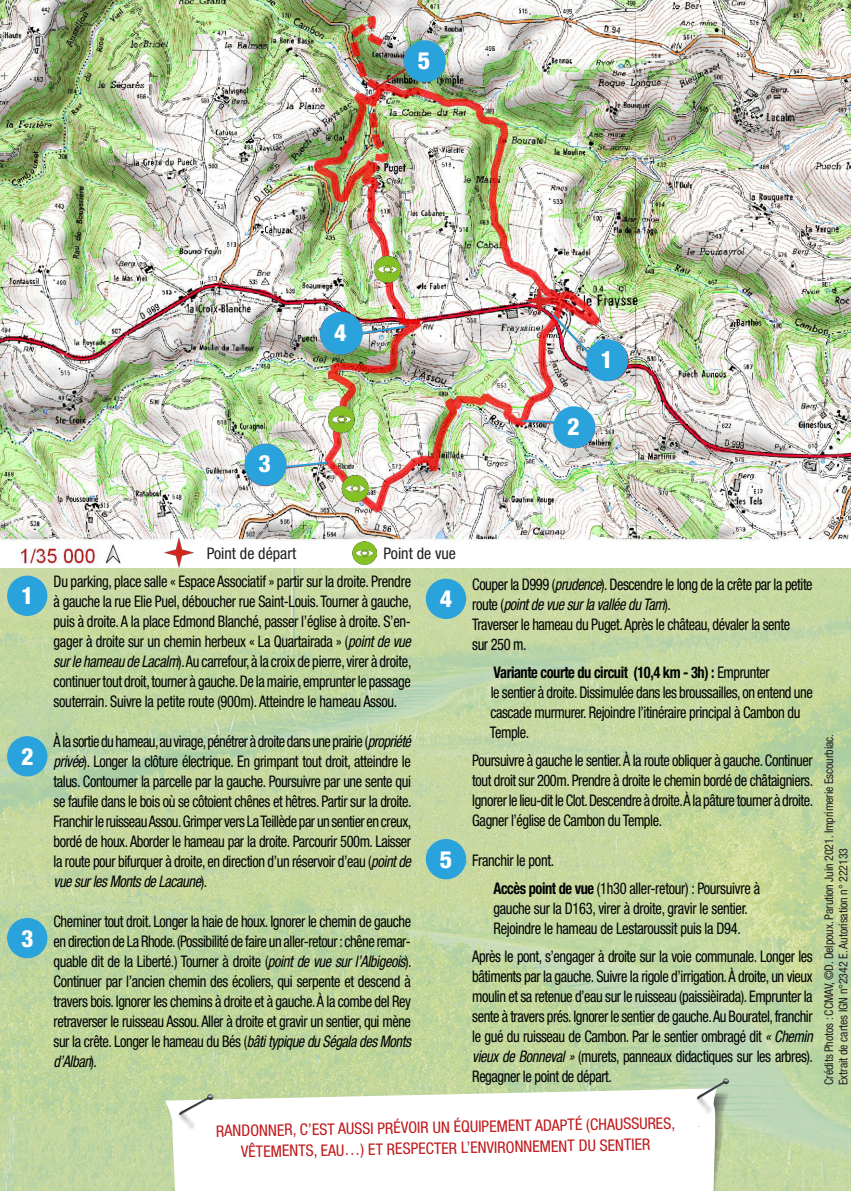
<style>
.page{position:relative;width:851px;height:1191px;background:#fff}
.page>*{position:absolute;margin:0;border:0;box-sizing:border-box;transform-origin:0 0}
.t1{font:800 condensed 23.8px "Helvetica Neue LT Std";color:#fff}
.t2{font:condensed 16px/20px "Helvetica Neue LT Std";letter-spacing:-.03em;color:#000;text-align:justify;scale:.9 1}
.t3{font:condensed 16px/21px "Helvetica Neue LT Std";color:#bf181a;text-align:center}
.t4{font:700 condensed 16px "Helvetica Neue LT Std";letter-spacing:-.03em;color:#000;scale:.9 1}
.t5{font:condensed 16px "Helvetica Neue LT Std";color:#231f20}
.t6{font:condensed 12px/14.4px "Helvetica Neue LT Std";letter-spacing:-.01em;color:#231f20}
.s1{font-style:italic}
.s2{font-weight:400}
.s3{font-weight:700}
</style>
<div class="page">
<img style="left:0;top:567px;width:850px;height:624px">
<svg style="left:165px;top:1088px;width:567px;height:103px"></svg>
<img style="left:160px;top:1069px;width:75px;height:72px">
<img style="left:678px;top:1054px;width:70px;height:72px">
<div style="left:8px;top:576px;width:39px;height:39px;background:#2aa2db;border-radius:50%"></div>
<div style="left:7px;top:575px;width:40px;height:41px;border:2px solid #2aa2db;border-radius:50%"></div>
<div style="left:8px;top:737px;width:39px;height:38px;background:#2aa2db;border-radius:50%"></div>
<div style="left:7px;top:736px;width:40px;height:40px;border:2px solid #2aa2db;border-radius:50%"></div>
<div style="left:8px;top:918px;width:39px;height:39px;background:#2aa2db;border-radius:50%"></div>
<div style="left:7px;top:918px;width:40px;height:40px;border:2px solid #2aa2db;border-radius:50%"></div>
<div style="left:426px;top:579px;width:39px;height:39px;background:#2aa2db;border-radius:50%"></div>
<div style="left:426px;top:578px;width:40px;height:41px;border:2px solid #2aa2db;border-radius:50%"></div>
<div style="left:426px;top:840px;width:39px;height:38px;background:#2aa2db;border-radius:50%"></div>
<div style="left:426px;top:839px;width:40px;height:40px;border:2px solid #2aa2db;border-radius:50%"></div>
<img style="left:0;top:0;width:850px;height:565px">
<div style="left:587px;top:340px;width:40px;height:40px;background:#2aa2db;border-radius:50%"></div>
<div style="left:586px;top:339px;width:42px;height:42px;border:2px solid #2aa2db;border-radius:50%"></div>
<div style="left:554px;top:407px;width:40px;height:40px;background:#2aa2db;border-radius:50%"></div>
<div style="left:553px;top:406px;width:42px;height:42px;border:2px solid #2aa2db;border-radius:50%"></div>
<div style="left:246px;top:444px;width:39px;height:39px;background:#2aa1da;border-radius:50%"></div>
<div style="left:245px;top:444px;width:41px;height:40px;border:2px solid #c11e24;border-radius:50%"></div>
<div style="left:321px;top:313px;width:38px;height:39px;background:#2aa2db;border-radius:50%"></div>
<div style="left:320px;top:313px;width:40px;height:40px;border:2px solid #c11e24;border-radius:50%"></div>
<div style="left:403px;top:41px;width:41px;height:40px;border:2px solid #c11e24;border-radius:50%"></div>
<img style="left:352px;top:541px;width:24px;height:23px">
<img style="left:164px;top:538px;width:30px;height:29px">
<div style="left:245px;top:444px;width:40px;height:41px;background:#2aa2db;border-radius:50%"></div>
<div style="left:244px;top:444px;width:42px;height:42px;border:2px solid #2aa2db;border-radius:50%"></div>
<div style="left:321px;top:313px;width:41px;height:41px;background:#2aa2db;border-radius:50%"></div>
<div style="left:320px;top:312px;width:43px;height:43px;border:2px solid #2aa2db;border-radius:50%"></div>
<div style="left:404px;top:41px;width:41px;height:40px;background:#2aa2db;border-radius:50%"></div>
<div style="left:403px;top:40px;width:42px;height:42px;border:2px solid #2aa2db;border-radius:50%"></div>
<svg style="left:360px;top:324px;width:47px;height:11px"></svg>
<svg style="left:283px;top:460px;width:46px;height:9px"></svg>
<img style="left:551px;top:313px;width:40px;height:43px">
<svg style="left:520px;top:419px;width:37px;height:5px"></svg>
<p class="t1" style="left:417px;top:47px;width:14px">5</p>
<p class="t1" style="left:259px;top:449px;width:14px">3</p>
<p class="t1" style="left:334px;top:318px;width:14px">4</p>
<p class="t1" style="left:567px;top:412px;width:14px">2</p>
<p class="t1" style="left:600px;top:345px;width:14px">1</p>
<p class="t1" style="left:21px;top:581px;width:14px">1</p>
<p class="t1" style="left:21px;top:741px;width:14px">2</p>
<p class="t1" style="left:21px;top:923px;width:14px">3</p>
<p class="t5" style="left:207px;top:543px;width:91px">Point de départ</p>
<p class="t5" style="left:383px;top:544px;width:74px">Point de vue</p>
<p class="t2" style="left:54px;top:571px;width:399px">Du parking, place salle « Espace Associatif » partir sur la droite. Prendre à gauche la rue Elie Puel, déboucher rue Saint-Louis. Tourner à gauche, puis à droite. A la place Edmond Blanché, passer l’église à droite. S’en&shy;gager à droite sur un chemin herbeux « La Quartairada » (<span class="s1">point de vue sur le hameau de Lacalm</span>). Au carrefour, à la croix de pierre, virer à droite, continuer tout droit, tourner à gauche. De la mairie, emprunter le passage souterrain. Suivre la petite route (900m). Atteindre le hameau Assou.</p>
<p class="t2" style="left:54px;top:731px;width:399px">À la sortie du hameau, au virage, pénétrer à droite dans une prairie (<span class="s1">propriété privée</span>). Longer la clôture électrique. En grimpant tout droit, atteindre le talus. Contourner la parcelle par la gauche. Poursuivre par une sente qui se faufile dans le bois où se côtoient chênes et hêtres. Partir sur la droite.<br>Franchir le ruisseau Assou. Grimper vers La Teillède par un sentier en creux, bordé de houx. Aborder le hameau par la droite. Parcourir 500m. Laisser la route pour bifurquer à droite, en direction d’un réservoir d’eau (<span class="s1">point de vue sur les Monts de Lacaune</span>).</p>
<p class="t2" style="left:54px;top:911px;width:399px">Cheminer tout droit. Longer la haie de houx. Ignorer le chemin de gauche en direction de La Rhode. (Possibilité de faire un aller-retour : chêne remar&shy;quable dit de la Liberté.) Tourner à droite (<span class="s1">point de vue sur l’Albigeois</span>).<br>Continuer par l’ancien chemin des écoliers, qui serpente et descend à travers bois. Ignorer les chemins à droite et à gauche. À la combe del Rey retraverser le ruisseau Assou. Aller à droite et gravir un sentier, qui mène sur la crête. Longer le hameau du Bés (<span class="s1">bâti typique du Ségala des Monts d’Alban</span>).</p>
<p class="t1" style="left:439px;top:584px;width:14px">4</p>
<p class="t1" style="left:439px;top:844px;width:14px">5</p>
<p class="t2" style="left:472px;top:574px;width:379px">Couper la D999 (<span class="s1">prudence</span>). Descendre le long de la crête par la petite route (<span class="s1">point de vue sur la vallée du Tarn</span>).</p>
<p class="t2" style="left:472px;top:614px;width:354px">Traverser le hameau du Puget. Après le château, dévaler la sente</p>
<p class="t2" style="left:472px;top:634px;width:62px">sur 250 m.</p>
<p class="t4" style="left:493px;top:663px;width:308px">Variante courte du circuit (10,4 km - 3h) : <span class="s2">Emprunter</span></p>
<p class="t2" style="left:490px;top:682px;width:359px">le sentier à droite. Dissimulée dans les broussailles, on entend une</p>
<p class="t2" style="left:490px;top:702px;width:346px">cascade murmurer. Rejoindre l’itinéraire principal à Cambon du</p>
<p class="t2" style="left:490px;top:722px;width:45px">Temple.</p>
<p class="t2" style="left:472px;top:750px;width:380px">Poursuivre à gauche le sentier. À la route obliquer à gauche. Continuer tout droit sur 200m. Prendre à droite le chemin bordé de châtaigniers.<br>Ignorer le lieu-dit le Clot. Descendre à droite. À la pâture tourner à droite.<br>Gagner l’église de Cambon du Temple.</p>
<p class="t2" style="left:472px;top:850px;width:93px">Franchir le pont.</p>
<p class="t2" style="left:493px;top:878px;width:298px"><span class="s3">Accès point de vue</span> (1h30 aller-retour) : Poursuivre à</p>
<p class="t2" style="left:493px;top:898px;width:284px">gauche sur la D163, virer à droite, gravir le sentier.</p>
<p class="t2" style="left:493px;top:918px;width:276px">Rejoindre le hameau de Lestaroussit puis la D94.</p>
<p class="t2" style="left:472px;top:946px;width:380px">Après le pont, s’engager à droite sur la voie communale. Longer les bâtiments par la gauche. Suivre la rigole d’irrigation. À droite, un vieux moulin et sa retenue d’eau sur le ruisseau (paissièirada). Emprunter la sente à travers prés. Ignorer le sentier de gauche. Au Bouratel, franchir le gué du ruisseau de Cambon. Par le sentier ombragé dit <span class="s1">« Chemin vieux de Bonneval »</span> (murets, panneaux didactiques sur les arbres).<br>Regagner le point de départ.</p>
<p class="t6" style="left:821px;top:1085px;width:352px;rotate:-90deg">Crédits Photos : CCMAV, ©D. Delpoux. Parution Juin 2021. Imprimerie Escourbiac.<br>Extrait de cartes IGN n°2342 E. Autorisation n° 222133</p>
<p class="t3" style="left:216px;top:1120px;width:460px;rotate:-1deg">RANDONNER, C’EST AUSSI PRÉVOIR UN ÉQUIPEMENT ADAPTÉ (CHAUSSURES,<br>VÊTEMENTS, EAU…) ET RESPECTER L’ENVIRONNEMENT DU SENTIER</p>
</div>
